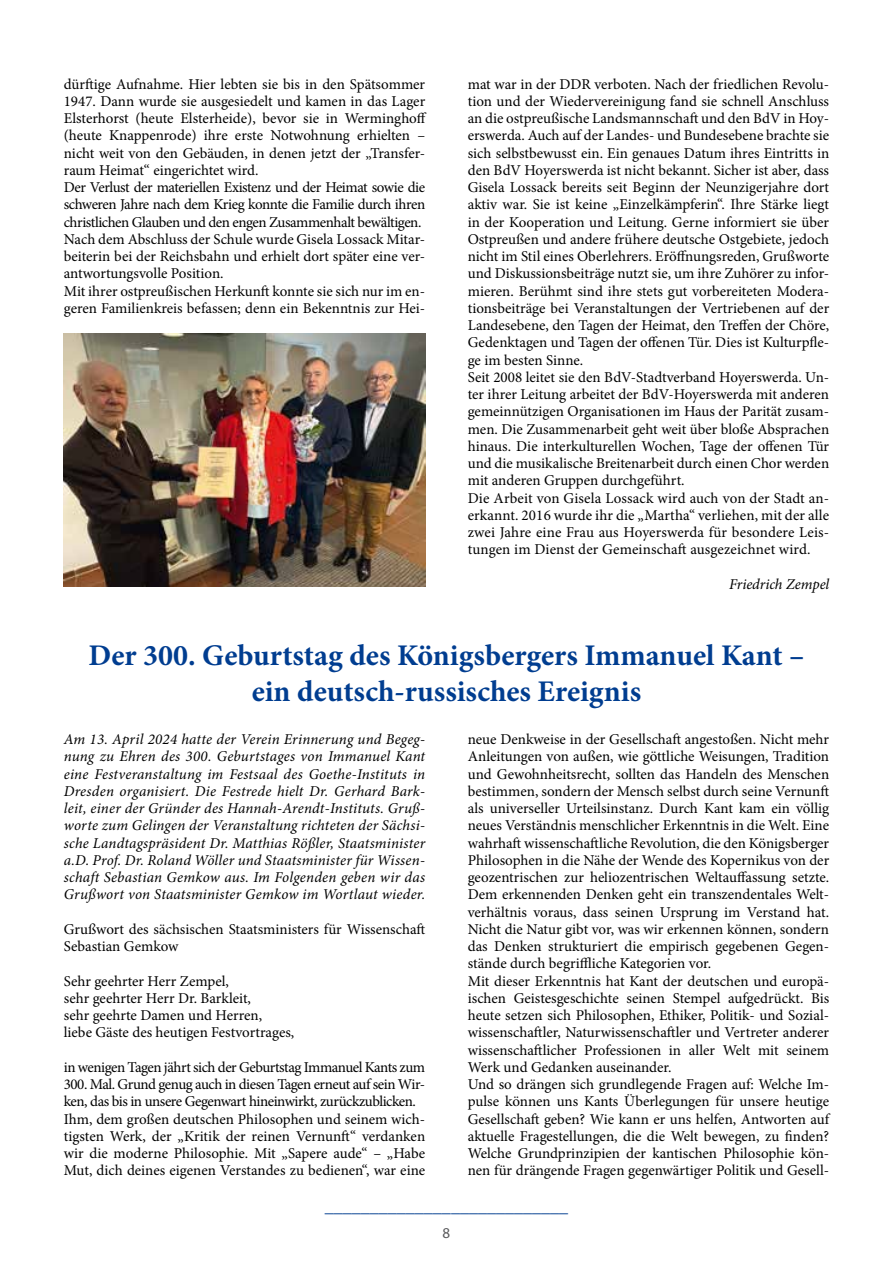
<style>
.page{position:relative;width:893px;height:1263px;background:#fff}
.page>*{position:absolute;margin:0;border:0;box-sizing:border-box;transform-origin:0 0}
.t1{font:700 30px/36px "Minion Pro";color:#003d90;text-align:center}
.t2{font:18px "Minion Pro";color:#003d90}
.t3{font:15px/17.2px "Minion Pro";color:#000}
.t4{font:italic 15px/17.2px "Minion Pro";letter-spacing:.01em;color:#000;text-align:justify}
.t5{font:15px "Myriad Pro";color:#58585a}
</style>
<div class="page">
<img style="left:64px;top:334px;width:361px;height:253px">
<p class="t3" style="left:64px;top:75px;width:364px">dürftige Aufnahme. Hier lebten sie bis in den Spätsommer 1947. Dann wurde sie ausgesiedelt und kamen in das Lager Elsterhorst (heute Elsterheide), bevor sie in Werminghoff (heute Knappenrode) ihre erste Notwohnung erhielten – nicht weit von den Gebäuden, in denen jetzt der „Transfer&shy;raum Heimat“ eingerichtet wird.<br>Der Verlust der materiellen Existenz und der Heimat sowie die schweren Jahre nach dem Krieg konnte die Familie durch ihren christlichen Glauben und den engen Zusammenhalt bewältigen.<br>Nach dem Abschluss der Schule wurde Gisela Lossack Mitar&shy;beiterin bei der Reichsbahn und erhielt dort später eine ver&shy;antwortungsvolle Position.<br>Mit ihrer ostpreußischen Herkunft konnte sie sich nur im en&shy;geren Familienkreis befassen; denn ein Bekenntnis zur Hei-</p>
<p class="t3" style="left:468px;top:75px;width:363px">mat war in der DDR verboten. Nach der friedlichen Revolu&shy;tion und der Wiedervereinigung fand sie schnell Anschluss an die ostpreußische Landsmannschaft und den BdV in Hoy&shy;erswerda. Auch auf der Landes- und Bundesebene brachte sie sich selbstbewusst ein. Ein genaues Datum ihres Eintritts in den BdV Hoyerswerda ist nicht bekannt. Sicher ist aber, dass Gisela Lossack bereits seit Beginn der Neunzigerjahre dort aktiv war. Sie ist keine „Einzelkämpferin“. Ihre Stärke liegt in der Kooperation und Leitung. Gerne informiert sie über Ostpreußen und andere frühere deutsche Ostgebiete, jedoch nicht im Stil eines Oberlehrers. Eröffnungsreden, Grußworte und Diskussionsbeiträge nutzt sie, um ihre Zuhörer zu infor&shy;mieren. Berühmt sind ihre stets gut vorbereiteten Modera&shy;tionsbeiträge bei Veranstaltungen der Vertriebenen auf der Landesebene, den Tagen der Heimat, den Treffen der Chöre, Gedenktagen und Tagen der offenen Tür. Dies ist Kulturpfle&shy;ge im besten Sinne.<br>Seit 2008 leitet sie den BdV-Stadtverband Hoyerswerda. Un&shy;ter ihrer Leitung arbeitet der BdV-Hoyerswerda mit anderen gemeinnützigen Organisationen im Haus der Parität zusam&shy;men. Die Zusammenarbeit geht weit über bloße Absprachen hinaus. Die interkulturellen Wochen, Tage der offenen Tür und die musikalische Breitenarbeit durch einen Chor werden mit anderen Gruppen durchgeführt.<br>Die Arbeit von Gisela Lossack wird auch von der Stadt an&shy;erkannt. 2016 wurde ihr die „Martha“ verliehen, mit der alle zwei Jahre eine Frau aus Hoyerswerda für besondere Leis&shy;tungen im Dienst der Gemeinschaft ausgezeichnet wird.</p>
<p class="t4" style="left:729px;top:575px;width:102px">Friedrich Zempel</p>
<h1 class="t1" style="left:89px;top:636px;width:717px">Der 300. Geburtstag des Königsbergers Immanuel Kant – ein deutsch-russisches Ereignis</h1>
<p class="t4" style="left:64px;top:731px;width:363px">Am 13. April 2024 hatte der Verein Erinnerung und Begeg&shy;nung zu Ehren des 300. Geburtstages von Immanuel Kant eine Festveranstaltung im Festsaal des Goethe-Instituts in Dresden organisiert. Die Festrede hielt Dr. Gerhard Bark&shy;leit, einer der Gründer des Hannah-Arendt-Instituts. Gruß&shy;worte zum Gelingen der Veranstaltung richteten der Sächsi&shy;sche Landtagspräsident Dr. Matthias Rößler, Staatsminister a.D. Prof. Dr. Roland Wöller und Staatsminister für Wissen&shy;schaft Sebastian Gemkow aus. Im Folgenden geben wir das Grußwort von Staatsminister Gemkow im Wortlaut wieder.</p>
<p class="t3" style="left:64px;top:920px;width:363px">Grußwort des sächsischen Staatsministers für Wissenschaft<br>Sebastian Gemkow</p>
<p class="t3" style="left:64px;top:972px;width:232px">Sehr geehrter Herr Zempel,<br>sehr geehrter Herr Dr. Barkleit,<br>sehr geehrte Damen und Herren,<br>liebe Gäste des heutigen Festvortrages,</p>
<p class="t3" style="left:64px;top:1058px;width:363px">in wenigen Tagen jährt sich der Geburtstag Immanuel Kants zum 300. Mal. Grund genug auch in diesen Tagen erneut auf sein Wir&shy;ken, das bis in unsere Gegenwart hineinwirkt, zurückzublicken.<br>Ihm, dem großen deutschen Philosophen und seinem wich&shy;tigsten Werk, der „Kritik der reinen Vernunft“ verdanken wir die moderne Philosophie. Mit „Sapere aude“ – „Habe Mut, dich deines eigenen Verstandes zu bedienen“, war eine</p>
<p class="t3" style="left:468px;top:731px;width:363px">neue Denkweise in der Gesellschaft angestoßen. Nicht mehr Anleitungen von außen, wie göttliche Weisungen, Tradition und Gewohnheitsrecht, sollten das Handeln des Menschen bestimmen, sondern der Mensch selbst durch seine Vernunft als universeller Urteilsinstanz. Durch Kant kam ein völlig neues Verständnis menschlicher Erkenntnis in die Welt. Eine wahrhaft wissenschaftliche Revolution, die den Königsberger Philosophen in die Nähe der Wende des Kopernikus von der geozentrischen zur heliozentrischen Weltauffassung setzte.<br>Dem erkennenden Denken geht ein transzendentales Welt&shy;verhältnis voraus, dass seinen Ursprung im Verstand hat.<br>Nicht die Natur gibt vor, was wir erkennen können, sondern das Denken strukturiert die empirisch gegebenen Gegen&shy;stände durch begriffliche Kategorien vor.<br>Mit dieser Erkenntnis hat Kant der deutschen und europä&shy;ischen Geistesgeschichte seinen Stempel aufgedrückt. Bis heute setzen sich Philosophen, Ethiker, Politik- und Sozial&shy;wissenschaftler, Naturwissenschaftler und Vertreter anderer wissenschaftlicher Professionen in aller Welt mit seinem Werk und Gedanken auseinander.<br>Und so drängen sich grundlegende Fragen auf: Welche Im&shy;pulse können uns Kants Überlegungen für unsere heutige Gesellschaft geben? Wie kann er uns helfen, Antworten auf aktuelle Fragestellungen, die die Welt bewegen, zu finden?<br>Welche Grundprinzipien der kantischen Philosophie kön&shy;nen für drängende Fragen gegenwärtiger Politik und Gesell-</p>
<p class="t2" style="left:325px;top:1194px;width:245px">___________________________</p>
<p class="t5" style="left:443px;top:1224px;width:9px">8</p>
</div>
